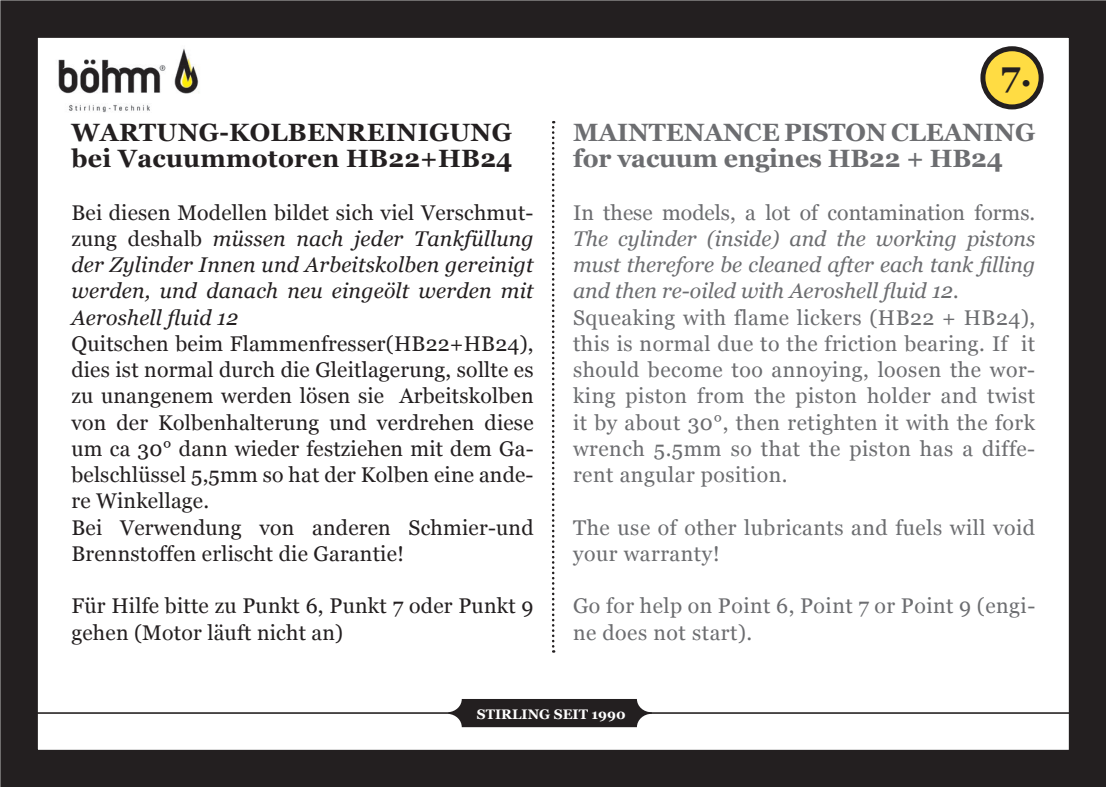
<style>
.page{position:relative;width:1106px;height:787px;background:#fff}
.page>*{position:absolute;margin:0;border:0;box-sizing:border-box;transform-origin:0 0}
.t1{font:700 35px "Georgia";color:#231f20}
.t2{font:700 25px/26.2px "Georgia";letter-spacing:-.01em;color:#6c6d70}
.t3{font:700 25px/26.2px "Georgia";letter-spacing:.01em;color:#231f20}
.t4{font:21.25px/26.2px "Georgia";letter-spacing:.01em;color:#231f20}
.t5{font:21.25px/26.2px "Georgia";letter-spacing:.025em;color:#6c6d70}
.t6{font:italic 21.25px/26.2px "Georgia";letter-spacing:.01em;color:#231f20;text-align:justify}
.t7{font:italic 21.25px/26.2px "Georgia";color:#6c6d70;text-align:justify}
.t8{font:21.25px "Georgia";color:#6c6d70}
.t9{font:700 13.75px "Georgia";color:#fff}
.s1{font-style:normal}
</style>
<div class="page">
<hr style="left:25px;top:712px;width:1058px;height:1px;background:#231f20">
<div style="left:448px;top:699px;width:203px;height:28px;background:#231f20;border-radius:14px"></div>
<div style="left:0;top:0;width:1106px;height:787px;border:38px solid #231f20"></div>
<img style="left:58px;top:48px;width:141px;height:65px">
<div style="left:983px;top:49px;width:58px;height:58px;background:#ffdc43;border-radius:50%"></div>
<div style="left:980px;top:46px;width:63px;height:63px;border:5px solid #231f20;border-radius:50%"></div>
<svg style="left:552px;top:121px;width:2px;height:531px"></svg>
<p class="t3" style="left:71px;top:119px;width:442px">WARTUNG-KOLBENREINIGUNG bei Vacuummotoren HB22+HB24</p>
<p class="t6" style="left:71px;top:199px;width:464px"><span class="s1">Bei diesen Modellen bildet sich viel Verschmut&shy;zung deshalb</span> müssen nach jeder Tankfüllung der Zylinder Innen und Arbeitskolben gereinigt werden, und danach neu eingeölt werden mit Aeroshell fluid 12</p>
<p class="t4" style="left:71px;top:331px;width:464px">Quitschen beim Flammenfresser(HB22+HB24), dies ist normal durch die Gleitlagerung, sollte es zu unangenem werden lösen sie Arbeitskolben von der Kolbenhalterung und verdrehen diese um ca 30° dann wieder festziehen mit dem Ga&shy;belschlüssel 5,5mm so hat der Kolben eine ande&shy;re Winkellage.<br>Bei Verwendung von anderen Schmier-und Brennstoffen erlischt die Garantie!</p>
<p class="t4" style="left:71px;top:593px;width:464px">Für Hilfe bitte zu Punkt 6, Punkt 7 oder Punkt 9 gehen (Motor läuft nicht an)</p>
<h1 class="t1" style="left:1000px;top:51px;width:33px">7.</h1>
<p class="t2" style="left:573px;top:119px;width:463px">MAINTENANCE PISTON CLEANING for vacuum engines HB22 + HB24</p>
<p class="t8" style="left:573px;top:199px;width:464px">In these models, a lot of contamination forms.</p>
<p class="t7" style="left:573px;top:225px;width:464px">The cylinder (inside) and the working pistons must therefore be cleaned after each tank filling and then re-oiled with Aeroshell fluid 12.</p>
<p class="t5" style="left:573px;top:304px;width:464px;text-align:justify">Squeaking with flame lickers (HB22 + HB24), this is normal due to the friction bearing. If it should become too annoying, loosen the wor&shy;king piston from the piston holder and twist it by about 30°, then retighten it with the fork wrench 5.5mm so that the piston has a diffe&shy;rent angular position.</p>
<p class="t5" style="left:573px;top:514px;width:463px">The use of other lubricants and fuels will void your warranty!</p>
<p class="t5" style="left:573px;top:593px;width:464px">Go for help on Point 6, Point 7 or Point 9 (engi&shy;ne does not start).</p>
<p class="t9" style="left:477px;top:705px;width:150px">STIRLING SEIT 1990</p>
</div>
